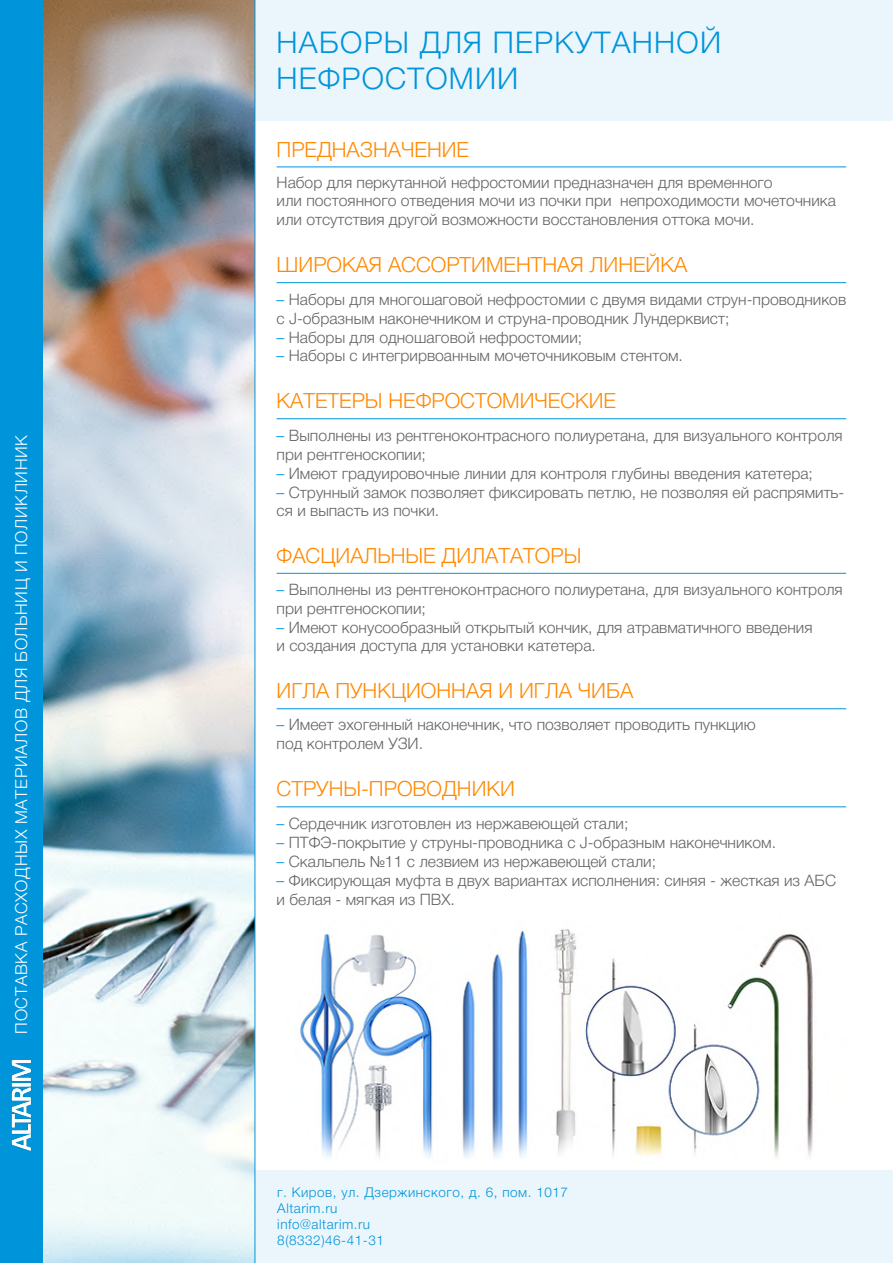
<style>
.page{position:relative;width:893px;height:1263px;background:#fff}
.page>*{position:absolute;margin:0;border:0;box-sizing:border-box;transform-origin:0 0}
.t1{font:300 30px/36px "Helvetica Neue Cyr";letter-spacing:.04em;color:#0094da}
.t2{font:300 21px "Helvetica Neue Cyr";color:#ff8900}
.t3{font:300 16.5px "Helvetica Neue Cyr";letter-spacing:.04em;color:#fff}
.t4{font:300 15.75px/18.9px "Helvetica Neue Cyr";color:#646363}
.t5{font:300 13.5px/16.2px "Helvetica Neue Cyr";letter-spacing:.04em;color:#0094da}
.s1{color:#0094da}
</style>
<div class="page">
<img style="left:43px;top:0;width:212px;height:1263px">
<img style="left:277px;top:929px;width:569px;height:242px">
<div style="left:255px;top:0;width:638px;height:120px;background:#ebf6fc"></div>
<div style="left:255px;top:1171px;width:638px;height:92px;background:#ebf6fc"></div>
<div style="left:0;top:0;width:43px;height:1263px;background:#0094da"></div>
<img style="left:11px;top:1060px;width:20px;height:91px">
<hr style="left:277px;top:167px;width:569px;height:1px;background:#0094da">
<hr style="left:277px;top:282px;width:569px;height:1px;background:#0094da">
<hr style="left:277px;top:418px;width:569px;height:1px;background:#0094da">
<hr style="left:277px;top:573px;width:569px;height:1px;background:#0094da">
<hr style="left:255px;top:0;width:1px;height:1263px;background:#0094da">
<hr style="left:277px;top:708px;width:569px;height:1px;background:#0094da">
<hr style="left:277px;top:806px;width:569px;height:1px;background:#0094da">
<p class="t3" style="left:12px;top:1034px;width:600px;rotate:-90deg">ПОСТАВКА РАСХОДНЫХ МАТЕРИАЛОВ ДЛЯ БОЛЬНИЦ И ПОЛИКЛИНИК</p>
<h1 class="t1" style="left:277px;top:25px;width:446px">НАБОРЫ ДЛЯ ПЕРКУТАННОЙ<br>НЕФРОСТОМИИ</h1>
<h2 class="t2" style="left:277px;top:138px;width:194px">ПРЕДНАЗНАЧЕНИЕ</h2>
<p class="t4" style="left:277px;top:173px;width:561px">Набор для перкутанной нефростомии предназначен для временного<br>или постоянного отведения мочи из почки при непроходимости мочеточника или отсутствия другой возможности восстановления оттока мочи.</p>
<h2 class="t2" style="left:277px;top:253px;width:412px">ШИРОКАЯ АССОРТИМЕНТНАЯ ЛИНЕЙКА</h2>
<p class="t4" style="left:277px;top:290px;width:571px"><span class="s1">–</span> Наборы для многошаговой нефростомии с двумя видами струн-проводников с J-образным наконечником и струна-проводник Лундерквист;</p>
<p class="t4" style="left:277px;top:328px;width:307px"><span class="s1">–</span> Наборы для одношаговой нефростомии;</p>
<p class="t4" style="left:277px;top:347px;width:408px"><span class="s1">–</span> Наборы с интегрирвоанным мочеточниковым стентом.</p>
<h2 class="t2" style="left:277px;top:389px;width:341px">КАТЕТЕРЫ НЕФРОСТОМИЧЕСКИЕ</h2>
<p class="t4" style="left:277px;top:426px;width:568px"><span class="s1">–</span> Выполнены из рентгеноконтрасного полиуретана, для визуального контроля при рентгеноскопии;</p>
<p class="t4" style="left:277px;top:464px;width:538px"><span class="s1">–</span> Имеют градуировочные линии для контроля глубины введения катетера;</p>
<p class="t4" style="left:277px;top:483px;width:569px"><span class="s1">–</span> Струнный замок позволяет фиксировать петлю, не позволяя ей распрямить&shy;ся и выпасть из почки.</p>
<h2 class="t2" style="left:277px;top:544px;width:306px">ФАСЦИАЛЬНЫЕ ДИЛАТАТОРЫ</h2>
<p class="t4" style="left:277px;top:580px;width:568px"><span class="s1">–</span> Выполнены из рентгеноконтрасного полиуретана, для визуального контроля при рентгеноскопии;</p>
<p class="t4" style="left:277px;top:618px;width:537px"><span class="s1">–</span> Имеют конусообразный открытый кончик, для атравматичного введения и создания доступа для установки катетера.</p>
<h2 class="t2" style="left:277px;top:679px;width:358px">ИГЛА ПУНКЦИОННАЯ И ИГЛА ЧИБА</h2>
<p class="t4" style="left:277px;top:716px;width:481px"><span class="s1">–</span> Имеет эхогенный наконечник, что позволяет проводить пункцию под контролем УЗИ.</p>
<h2 class="t2" style="left:277px;top:777px;width:240px">СТРУНЫ-ПРОВОДНИКИ</h2>
<p class="t4" style="left:277px;top:814px;width:353px"><span class="s1">–</span> Сердечник изготовлен из нержавеющей стали;</p>
<p class="t4" style="left:277px;top:833px;width:501px"><span class="s1">–</span> ПТФЭ-покрытие у струны-проводника с J-образным наконечником.</p>
<p class="t4" style="left:277px;top:852px;width:381px"><span class="s1">–</span> Скальпель №11 с лезвием из нержавеющей стали;</p>
<p class="t4" style="left:277px;top:871px;width:561px"><span class="s1">–</span> Фиксирующая муфта в двух вариантах исполнения: синяя - жесткая из АБС и белая - мягкая из ПВХ.</p>
<p class="t5" style="left:277px;top:1184px;width:292px">г. Киров, ул. Дзержинского, д. 6, пом. 1017<br>Altarim.ru<br>info@altarim.ru<br>8(8332)46-41-31</p>
</div>
